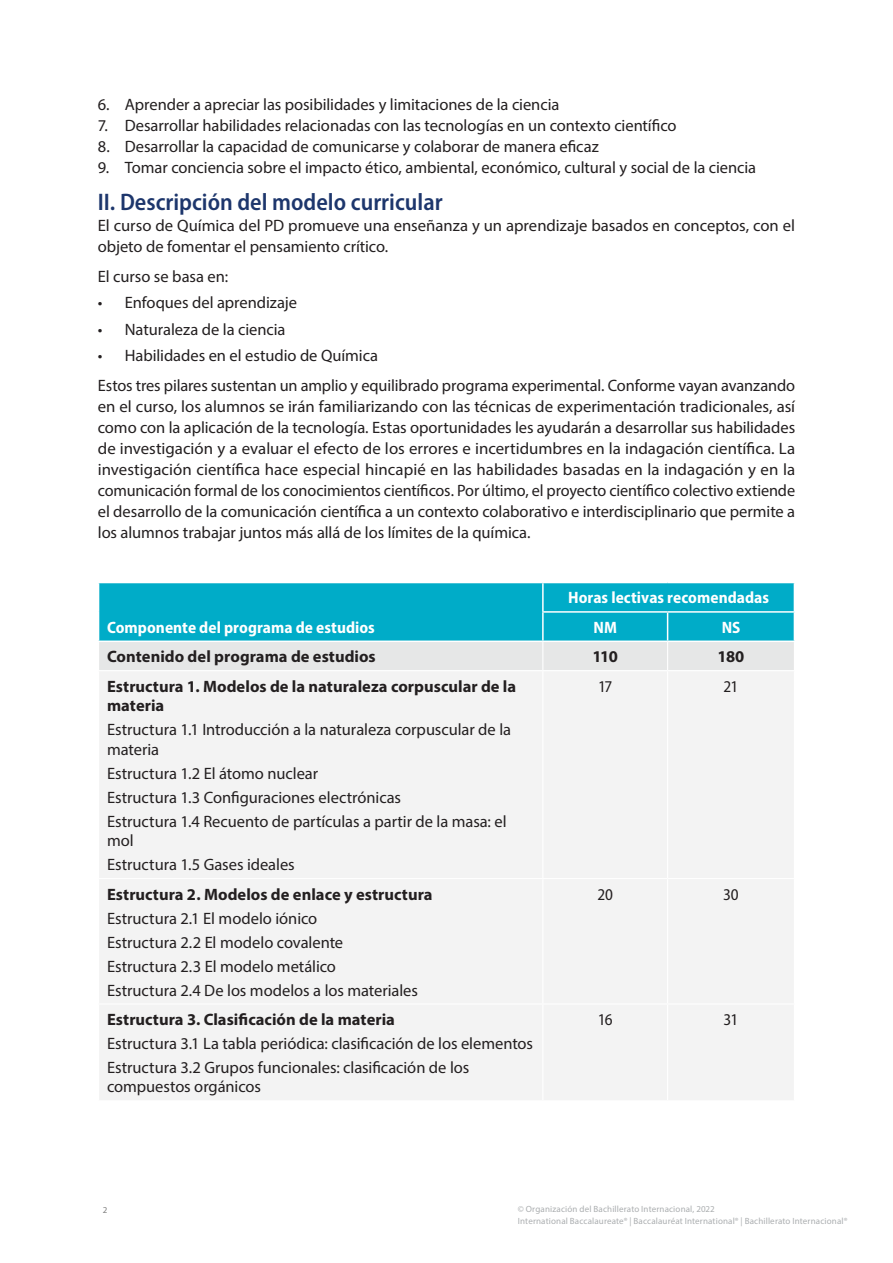
<style>
.page{position:relative;width:893px;height:1263px;background:#fff}
.page>*{position:absolute;margin:0;border:0;box-sizing:border-box;transform-origin:0 0}
.section_heading{font:600 semi-condensed 24px "Myriad Pro";color:#1d366c}
.body_text{font:16.5px/21px "Myriad Pro";letter-spacing:-.005em;color:#231f20}
.table_body_text{font:16.5px/19.5px "Myriad Pro";color:#231f20}
.table_body_text-2{font:700 16.5px/19.5px "Myriad Pro";color:#231f20}
.table_head{font:700 semi-condensed 16.5px "Myriad Pro";letter-spacing:.005em;color:#fff}
.table_data{font:semi-condensed 16.5px "Myriad Pro";letter-spacing:-.045em;color:#231f20}
.table_data-2{font:700 16.5px "Myriad Pro";letter-spacing:-.045em;color:#231f20}
.copyright{font:9px "Myriad Pro";letter-spacing:.015em;color:#abaeb0}
.t1{font:9px "Myriad Pro";color:#808080}
</style>
<div class="page">
<div style="left:99px;top:672px;width:695px;height:428px;background:#f3f3f3"></div>
<hr style="left:542px;top:671px;width:1px;height:207px;background:#fff">
<hr style="left:667px;top:671px;width:1px;height:207px;background:#fff">
<hr style="left:542px;top:879px;width:1px;height:124px;background:#fff">
<hr style="left:667px;top:879px;width:1px;height:124px;background:#fff">
<hr style="left:542px;top:1004px;width:1px;height:96px;background:#fff">
<hr style="left:667px;top:1004px;width:1px;height:96px;background:#fff">
<hr style="left:98px;top:878px;width:445px;height:1px;background:#fff">
<hr style="left:543px;top:878px;width:125px;height:1px;background:#fff">
<hr style="left:668px;top:878px;width:127px;height:1px;background:#fff">
<hr style="left:98px;top:1003px;width:445px;height:1px;background:#fff">
<hr style="left:543px;top:1003px;width:125px;height:1px;background:#fff">
<hr style="left:668px;top:1003px;width:127px;height:1px;background:#fff">
<svg style="left:98px;top:582px;width:697px;height:88px;background:#51c1d3"></svg>
<hr style="left:98px;top:640px;width:445px;height:2px;background:#fff">
<hr style="left:543px;top:640px;width:125px;height:2px;background:#fff">
<hr style="left:668px;top:640px;width:127px;height:2px;background:#fff">
<p class="body_text" style="left:98px;top:94px;width:463px">6. Aprender a apreciar las posibilidades y limitaciones de la ciencia</p>
<p class="body_text" style="left:98px;top:115px;width:580px">7. Desarrollar habilidades relacionadas con las tecnologías en un contexto científico</p>
<p class="body_text" style="left:98px;top:136px;width:502px">8. Desarrollar la capacidad de comunicarse y colaborar de manera eficaz</p>
<p class="body_text" style="left:98px;top:157px;width:660px">9. Tomar conciencia sobre el impacto ético, ambiental, económico, cultural y social de la ciencia</p>
<p class="section_heading" style="left:98px;top:187px;width:346px">II. Descripción del modelo curricular</p>
<p class="body_text" style="left:98px;top:215px;width:699px">El curso de Química del PD promueve una enseñanza y un aprendizaje basados en conceptos, con el objeto de fomentar el pensamiento crítico.</p>
<p class="body_text" style="left:98px;top:265px;width:132px">El curso se basa en:</p>
<p class="body_text" style="left:98px;top:292px;width:201px">• Enfoques del aprendizaje</p>
<p class="body_text" style="left:98px;top:318px;width:189px">• Naturaleza de la ciencia</p>
<p class="body_text" style="left:98px;top:345px;width:282px">• Habilidades en el estudio de Química</p>
<p class="body_text" style="left:98px;top:374px;width:699px;text-align:justify">Estos tres pilares sustentan un amplio y equilibrado programa experimental. Conforme vayan avanzando en el curso, los alumnos se irán familiarizando con las técnicas de experimentación tradicionales, así como con la aplicación de la tecnología. Estas oportunidades les ayudarán a desarrollar sus habilidades de investigación y a evaluar el efecto de los errores e incertidumbres en la indagación científica. La investigación científica hace especial hincapié en las habilidades basadas en la indagación y en la comunicación formal de los conocimientos científicos. Por último, el proyecto científico colectivo extiende el desarrollo de la comunicación científica a un contexto colaborativo e interdisciplinario que permite a los alumnos trabajar juntos más allá de los límites de la química.</p>
<p class="table_head" style="left:107px;top:617px;width:269px">Componente del programa de estudios</p>
<p class="table_head" style="left:568px;top:587px;width:202px">Horas lectivas recomendadas</p>
<p class="table_head" style="left:593px;top:617px;width:25px">NM</p>
<p class="table_head" style="left:722px;top:617px;width:20px">NS</p>
<p class="table_body_text-2" style="left:107px;top:646px;width:270px">Contenido del programa de estudios</p>
<p class="table_data-2" style="left:593px;top:646px;width:27px">110</p>
<p class="table_data-2" style="left:718px;top:646px;width:28px">180</p>
<p class="table_body_text-2" style="left:107px;top:676px;width:411px">Estructura 1. Modelos de la naturaleza corpuscular de la materia</p>
<p class="table_body_text" style="left:107px;top:719px;width:405px">Estructura 1.1 Introducción a la naturaleza corpuscular de la materia</p>
<p class="table_body_text" style="left:107px;top:763px;width:213px">Estructura 1.2 El átomo nuclear</p>
<p class="table_body_text" style="left:107px;top:787px;width:295px">Estructura 1.3 Configuraciones electrónicas</p>
<p class="table_body_text" style="left:107px;top:811px;width:401px">Estructura 1.4 Recuento de partículas a partir de la masa: el mol</p>
<p class="table_body_text" style="left:107px;top:854px;width:189px">Estructura 1.5 Gases ideales</p>
<p class="table_data" style="left:598px;top:676px;width:16px">17</p>
<p class="table_data" style="left:724px;top:676px;width:16px">21</p>
<p class="table_body_text-2" style="left:107px;top:884px;width:327px">Estructura 2. Modelos de enlace y estructura</p>
<p class="table_body_text" style="left:107px;top:908px;width:212px">Estructura 2.1 El modelo iónico</p>
<p class="table_body_text" style="left:107px;top:932px;width:238px">Estructura 2.2 El modelo covalente</p>
<p class="table_body_text" style="left:107px;top:956px;width:230px">Estructura 2.3 El modelo metálico</p>
<p class="table_body_text" style="left:107px;top:980px;width:312px">Estructura 2.4 De los modelos a los materiales</p>
<p class="table_body_text-2" style="left:107px;top:1009px;width:289px">Estructura 3. Clasificación de la materia</p>
<p class="table_body_text" style="left:107px;top:1033px;width:427px">Estructura 3.1 La tabla periódica: clasificación de los elementos</p>
<p class="table_body_text" style="left:107px;top:1057px;width:364px">Estructura 3.2 Grupos funcionales: clasificación de los compuestos orgánicos</p>
<p class="table_data" style="left:597px;top:884px;width:17px">20</p>
<p class="table_data" style="left:723px;top:884px;width:17px">30</p>
<p class="table_data" style="left:598px;top:1009px;width:16px">16</p>
<p class="table_data" style="left:724px;top:1009px;width:16px">31</p>
<p class="t1" style="left:103px;top:1205px;width:6px">2</p>
<p class="copyright" style="left:518px;top:1203px;width:199px">© Organización del Bachillerato Internacional, 2022</p>
<p class="copyright" style="left:518px;top:1215px;width:331px">International Baccalaureate® | Baccalauréat International® | Bachillerato Internacional®</p>
</div>
